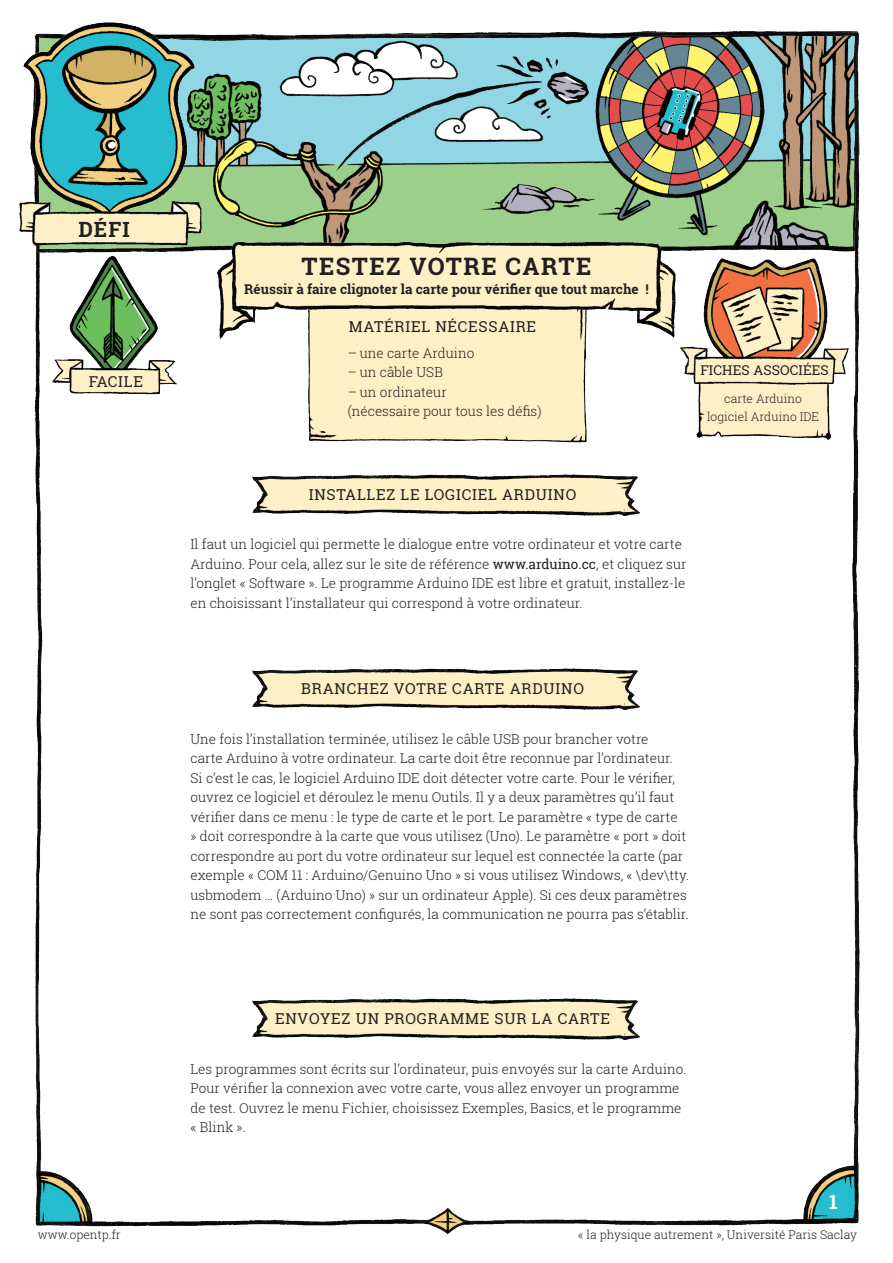
<style>
.page{position:relative;width:893px;height:1263px;background:#fff}
.page>*{position:absolute;margin:0;border:0;box-sizing:border-box;transform-origin:0 0}
.t1{font:700 24px "Roboto Slab";letter-spacing:.06em;color:#231f20}
.t2{font:700 21px "Roboto Slab";color:#231f20}
.t3{font:700 19.5px "Roboto Slab";color:#fff}
.t4{font:15px "Roboto Slab";letter-spacing:.05em;color:#231f20}
.t5{font:300 13.5px/19.5px "Roboto Slab";color:#231f20}
.t6{font:700 13.5px "Roboto Slab";color:#231f20}
.t7{font:13.5px "Roboto Slab";letter-spacing:.01em;color:#231f20}
.t8{font:300 12px "Roboto Slab";color:#231f20}
.s1{font-weight:400}
</style>
<div class="page">
<img style="left:34px;top:31px;width:826px;height:1204px">
<img style="left:19px;top:22px;width:199px;height:237px">
<img style="left:49px;top:258px;width:134px;height:146px">
<img style="left:248px;top:470px;width:397px;height:52px">
<img style="left:669px;top:238px;width:188px;height:158px">
<img style="left:38px;top:240px;width:156px;height:18px">
<img style="left:214px;top:236px;width:465px;height:110px">
<img style="left:248px;top:664px;width:397px;height:52px">
<img style="left:248px;top:994px;width:397px;height:52px">
<p class="t2" style="left:78px;top:215px;width:53px">DÉFI</p>
<p class="t4" style="left:89px;top:371px;width:56px">FACILE</p>
<p class="t1" style="left:301px;top:250px;width:291px">TESTEZ VOTRE CARTE</p>
<p class="t6" style="left:244px;top:280px;width:406px">Réussir à faire clignoter la carte pour vérifier que tout marche !</p>
<p class="t4" style="left:349px;top:316px;width:189px">MATÉRIEL NÉCESSAIRE</p>
<p class="t5" style="left:348px;top:343px;width:128px">– une carte Arduino</p>
<p class="t5" style="left:348px;top:362px;width:97px">– un câble USB</p>
<p class="t5" style="left:348px;top:382px;width:101px">– un ordinateur</p>
<p class="t5" style="left:348px;top:401px;width:195px">(nécessaire pour tous les défis)</p>
<p class="t7" style="left:700px;top:361px;width:130px">FICHES ASSOCIÉES</p>
<p class="t8" style="left:724px;top:391px;width:79px">carte Arduino</p>
<p class="t8" style="left:707px;top:409px;width:114px">logiciel Arduino IDE</p>
<p class="t4" style="left:309px;top:484px;width:269px">INSTALLEZ LE LOGICIEL ARDUINO</p>
<p class="t5" style="left:190px;top:534px;width:498px">Il faut un logiciel qui permette le dialogue entre votre ordinateur et votre carte Arduino. Pour cela, allez sur le site de référence <span class="s1">www.arduino.cc</span>, et cliquez sur l’onglet « Software ». Le programme Arduino IDE est libre et gratuit, installez-le en choisissant l’installateur qui correspond à votre ordinateur.</p>
<p class="t4" style="left:301px;top:678px;width:284px">BRANCHEZ VOTRE CARTE ARDUINO</p>
<p class="t5" style="left:190px;top:729px;width:500px">Une fois l’installation terminée, utilisez le câble USB pour brancher votre<br>carte Arduino à votre ordinateur. La carte doit être reconnue par l’ordinateur.<br>Si c’est le cas, le logiciel Arduino IDE doit détecter votre carte. Pour le vérifier, ouvrez ce logiciel et déroulez le menu Outils. Il y a deux paramètres qu’il faut vérifier dans ce menu : le type de carte et le port. Le paramètre « type de carte<br>» doit correspondre à la carte que vous utilisez (Uno). Le paramètre « port » doit correspondre au port du votre ordinateur sur lequel est connectée la carte (par exemple « COM 11 : Arduino/Genuino Uno » si vous utilisez Windows, « \dev\tty. usbmodem … (Arduino Uno) » sur un ordinateur Apple). Si ces deux paramètres ne sont pas correctement configurés, la communication ne pourra pas s’établir.</p>
<p class="t4" style="left:275px;top:1008px;width:336px">ENVOYEZ UN PROGRAMME SUR LA CARTE</p>
<p class="t5" style="left:190px;top:1059px;width:497px">Les programmes sont écrits sur l’ordinateur, puis envoyés sur la carte Arduino.<br>Pour vérifier la connexion avec votre carte, vous allez envoyer un programme de test. Ouvrez le menu Fichier, choisissez Exemples, Basics, et le programme « Blink ».</p>
<p class="t3" style="left:829px;top:1188px;width:10px">1</p>
<p class="t8" style="left:38px;top:1227px;width:84px">www.opentp.fr</p>
<p class="t8" style="left:578px;top:1227px;width:280px">« la physique autrement », Université Paris Saclay</p>
</div>
